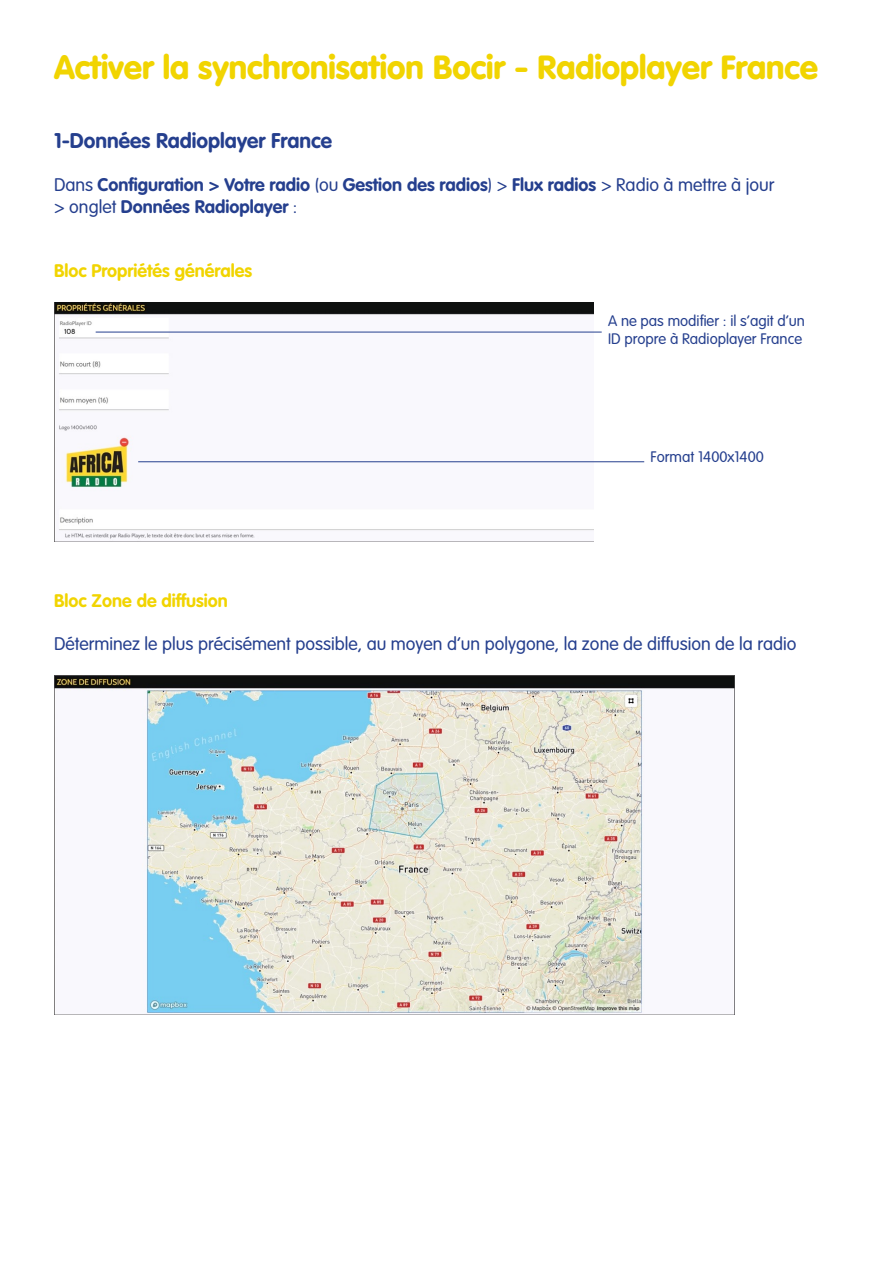
<style>
.page{position:relative;width:893px;height:1263px;background:#fff}
.page>*{position:absolute;margin:0;border:0;box-sizing:border-box;transform-origin:0 0}
.t1{font:900 33px "VAG Rounded Std";color:#f1d401}
.t2{font:700 21px "VAG Rounded Std";color:#253f8e}
.t3{font:700 18px "VAG Rounded Std";color:#253f8e}
.t4{font:300 18px "VAG Rounded Std";color:#253f8e}
.t5{font:700 18px "VAG Rounded Std";color:#f1d401}
.t6{font:300 15px/18px "VAG Rounded Std";color:#253f8e}
.s1{font-weight:300}
</style>
<div class="page">
<img style="left:54px;top:303px;width:539px;height:239px">
<img style="left:54px;top:675px;width:680px;height:340px">
<hr style="left:138px;top:461px;width:506px;height:1px;background:#253f8e">
<hr style="left:96px;top:332px;width:506px;height:1px;background:#253f8e">
<p class="t1" style="left:54px;top:48px;width:766px">Activer la synchronisation Bocir - Radioplayer France</p>
<p class="t2" style="left:54px;top:128px;width:280px">1-Données Radioplayer France</p>
<p class="t3" style="left:54px;top:174px;width:722px"><span class="s1">Dans</span> Configuration &gt; Votre radio <span class="s1">(ou</span> Gestion des radios<span class="s1">) &gt;</span> Flux radios <span class="s1">&gt; Radio à mettre à jour</span></p>
<p class="t3" style="left:54px;top:196px;width:245px"><span class="s1">&gt; onglet</span> Données Radioplayer <span class="s1">:</span></p>
<p class="t5" style="left:54px;top:261px;width:199px">Bloc Propriétés générales</p>
<p class="t6" style="left:608px;top:312px;width:198px">A ne pas modifier : il s’agit d’un<br>ID propre à Radioplayer France</p>
<p class="t6" style="left:651px;top:449px;width:115px">Format 1400x1400</p>
<p class="t5" style="left:54px;top:590px;width:175px">Bloc Zone de diffusion</p>
<p class="t4" style="left:54px;top:633px;width:744px">Déterminez le plus précisément possible, au moyen d’un polygone, la zone de diffusion de la radio</p>
</div>
